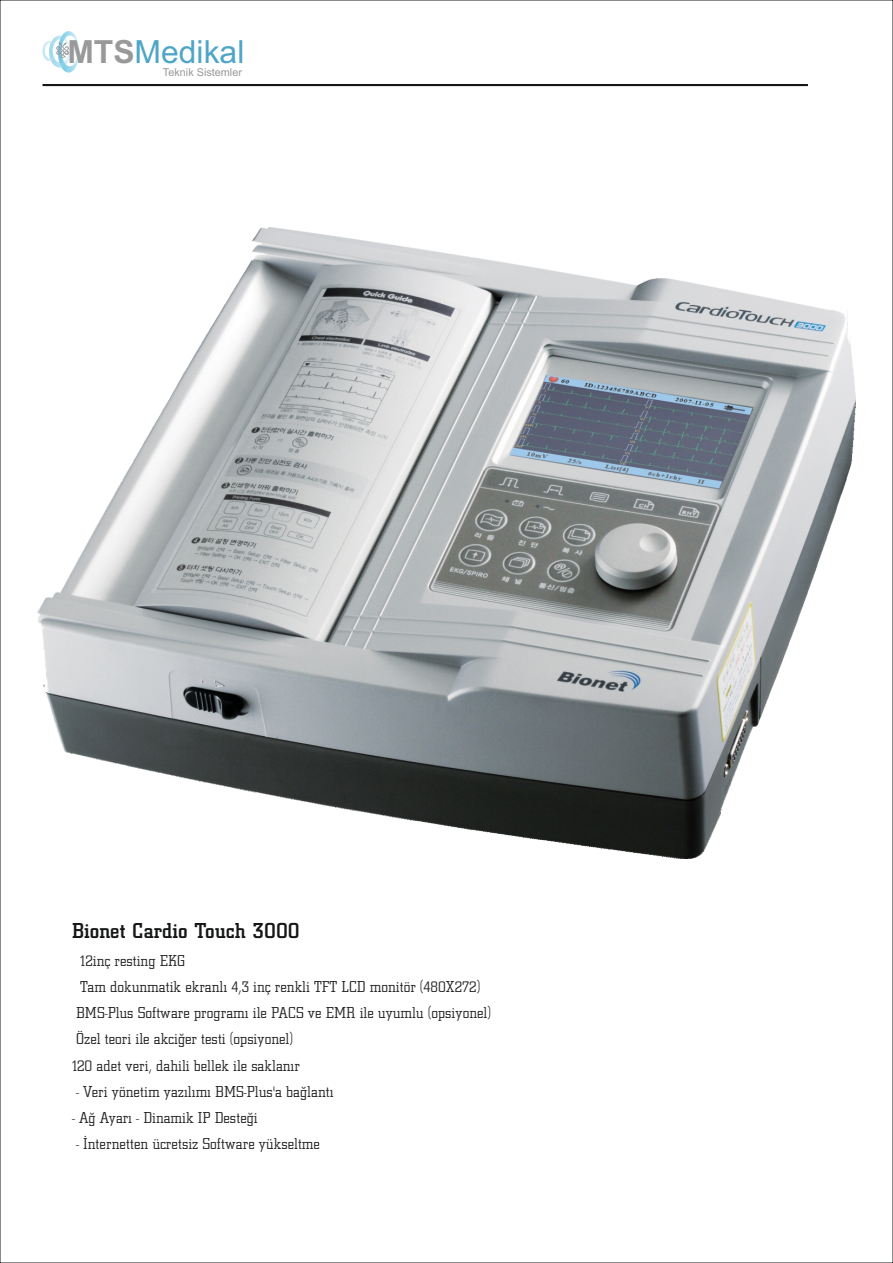
<style>
.page{position:relative;width:893px;height:1263px;background:#fff}
.page>*{position:absolute;margin:0;border:0;box-sizing:border-box;transform-origin:0 0}
.t1{font:31.8px "Arial";color:#4ea5c7}
.t2{font:500 22.5px "City D";color:#151616}
.t3{font:16.5px "City D Ligh";color:#212121}
.t4{font:10.8px "Arial";color:#999}
.s1{font-weight:700;color:#999}
</style>
<div class="page">
<img style="left:37px;top:228px;width:819px;height:630px">
<hr style="left:43px;top:84px;width:765px;height:2px;background:#151616">
<svg style="left:43px;top:31px;width:36px;height:42px"></svg>
<h1 class="t1" style="left:67px;top:40px;width:179px"><span class="s1">MTS</span>Medikal</h1>
<p class="t4" style="left:163px;top:69px;width:81px">Teknik Sistemler</p>
<h2 class="t2" style="left:72px;top:919px;width:229px">Bionet Cardio Touch 3000</h2>
<p class="t3" style="left:80px;top:952px;width:106px">12inç resting EKG</p>
<p class="t3" style="left:80px;top:978px;width:402px">Tam dokunmatik ekranlı 4,3 inç renkli TFT LCD monitör (480X272)</p>
<p class="t3" style="left:76px;top:1005px;width:416px">BMS-Plus Software programı ile PACS ve EMR ile uyumlu (opsiyonel)</p>
<p class="t3" style="left:76px;top:1031px;width:218px">Özel teori ile akciğer testi (opsiyonel)</p>
<p class="t3" style="left:72px;top:1057px;width:229px">120 adet veri, dahili bellek ile saklanır</p>
<p class="t3" style="left:76px;top:1083px;width:259px">- Veri yönetim yazılımı BMS-Plus'a bağlantı</p>
<p class="t3" style="left:72px;top:1109px;width:187px">- Ağ Ayarı - Dinamik IP Desteği</p>
<p class="t3" style="left:76px;top:1136px;width:245px">- İnternetten ücretsiz Software yükseltme</p>
</div>
